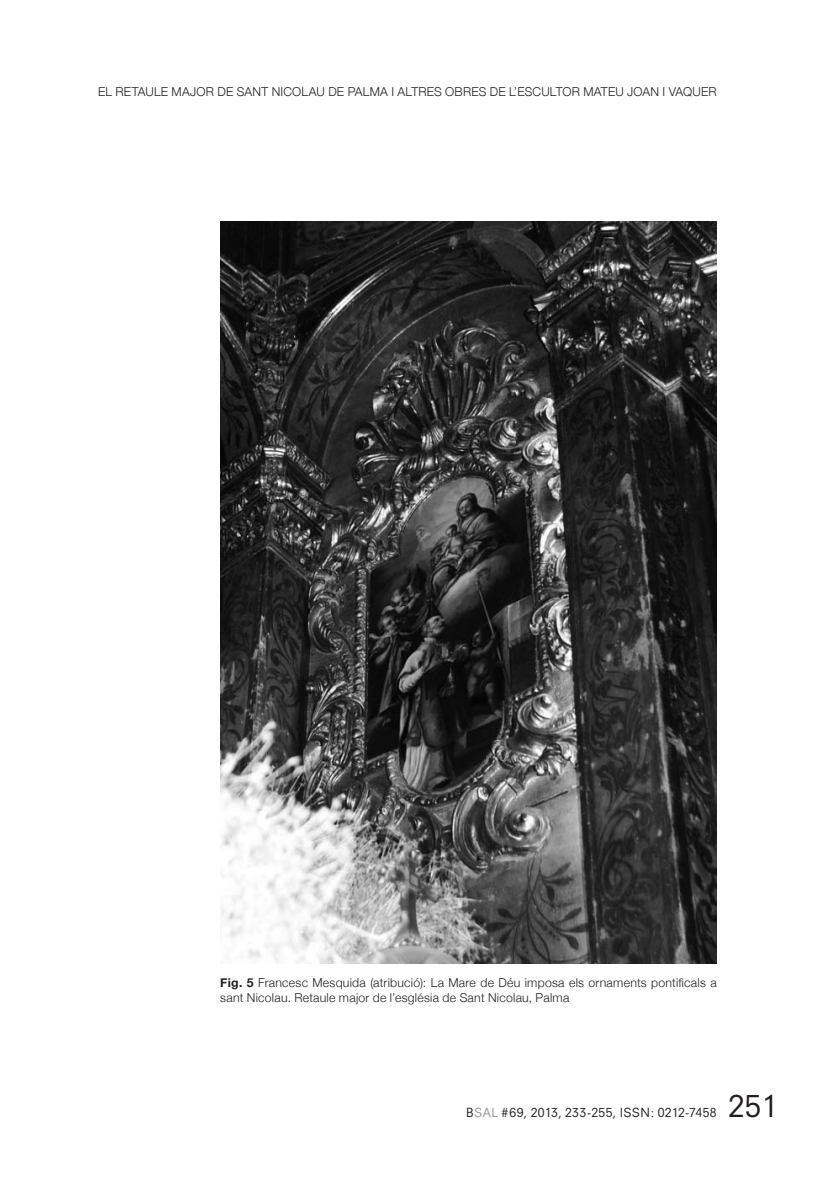
<style>
.page{position:relative;width:838px;height:1185px;background:#fff}
.page>*{position:absolute;margin:0;border:0;box-sizing:border-box;transform-origin:0 0}
.t1{font:29.75px "Neuzeit S";color:#231f20}
.t2{font:300 12.25px/14.7px "Helvetica Neue";letter-spacing:.02em;color:#231f20}
.t3{font:12.25px "Neuzeit S";letter-spacing:.03em;color:#231f20}
.s1{font-weight:700}
.s2{color:#939598}
</style>
<div class="page">
<img style="left:220px;top:222px;width:496px;height:741px">
<p class="t2" style="left:98px;top:84px;width:620px">EL RETAULE MAJOR DE SANT NICOLAU DE PALMA I ALTRES OBRES DE L’ESCULTOR MATEU JOAN I VAQUER</p>
<p class="t2" style="left:220px;top:974px;width:498px"><span class="s1">Fig. 5</span> Francesc Mesquida (atribució): La Mare de Déu imposa els ornaments pontificals a sant Nicolau. Retaule major de l’església de Sant Nicolau, Palma</p>
<p class="t3" style="left:466px;top:1104px;width:252px">B<span class="s2">SAL</span> #69, 2013, 233-255, ISSN: 0212-7458</p>
<h1 class="t1" style="left:728px;top:1087px;width:51px">251</h1>
</div>
